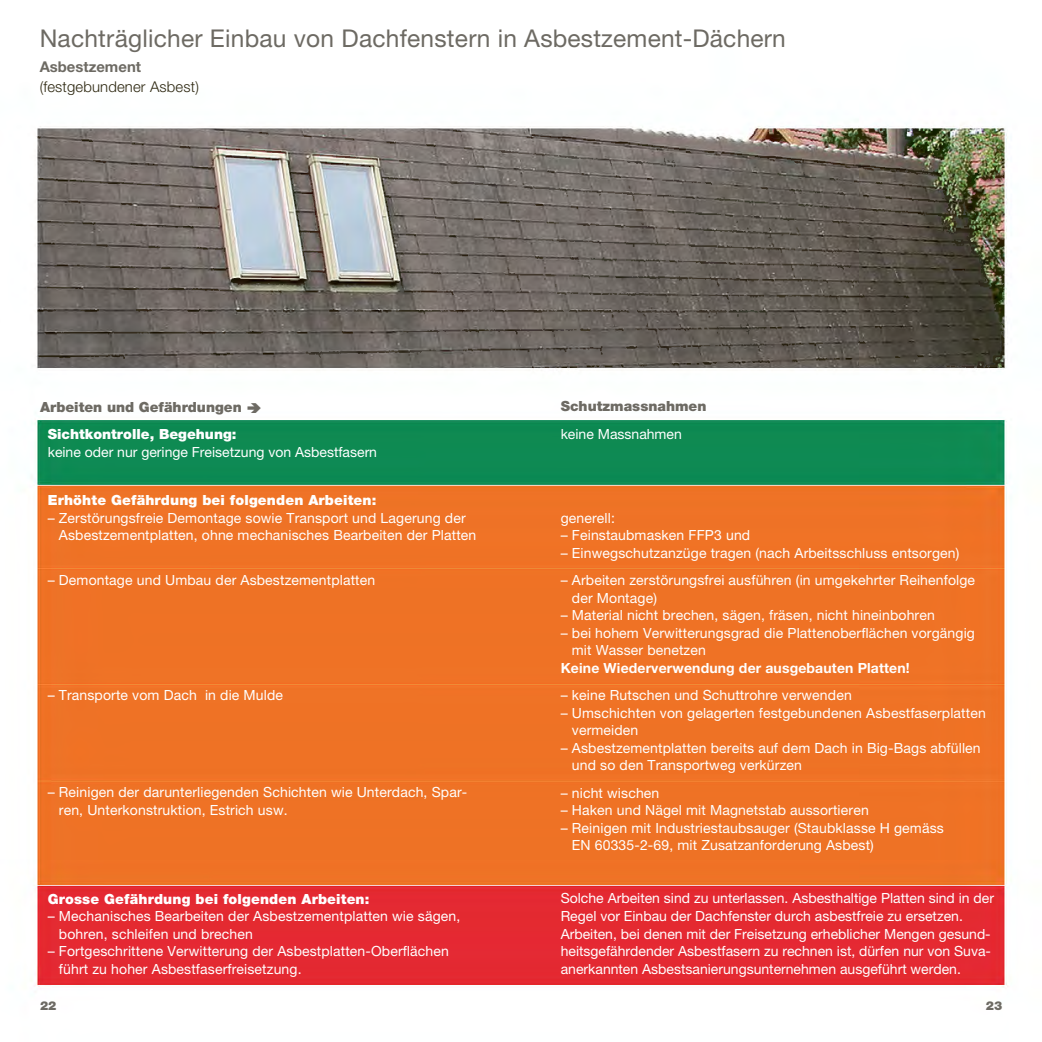
<style>
.page{position:relative;width:1042px;height:1042px;background:#fff}
.page>*{position:absolute;margin:0;border:0;box-sizing:border-box;transform-origin:0 0}
.t1{font:24.5px "Helvetica Neue LT Std";letter-spacing:.01em;color:#6d6a63}
.t2{font:300 14.88px "Helvetica Neue LT Std";letter-spacing:.01em;color:#2f2912}
.t3{font:700 14.88px "Helvetica Neue LT Std";color:#6d6a63}
.t4{font:14px/17.5px "Helvetica Neue LT Std";letter-spacing:.01em;color:#fff}
.t5{font:900 14px "Helvetica Neue LT Std";letter-spacing:.01em;color:#fff}
.t6{font:700 14px "Helvetica Neue LT Std";letter-spacing:.01em;color:#fff}
.t7{font:900 14px "Helvetica Neue LT Std";color:#6d6a63}
.t8{font:900 12.25px "Helvetica Neue LT Std";color:#6d6a63}
</style>
<div class="page">
<img style="left:31px;top:125px;width:977px;height:862px">
<svg style="left:248px;top:402px;width:13px;height:10px"></svg>
<h1 class="t1" style="left:40px;top:24px;width:747px">Nachträglicher Einbau von Dachfenstern in Asbestzement-Dächern</h1>
<p class="t3" style="left:40px;top:57px;width:103px">Asbestzement</p>
<p class="t2" style="left:40px;top:77px;width:161px">(festgebundener Asbest)</p>
<p class="t7" style="left:40px;top:398px;width:203px">Arbeiten und Gefährdungen</p>
<p class="t7" style="left:561px;top:397px;width:147px">Schutzmassnahmen</p>
<p class="t4" style="left:561px;top:425px;width:123px">keine Massnahmen</p>
<p class="t5" style="left:48px;top:426px;width:190px">Sichtkontrolle, Begehung:</p>
<p class="t4" style="left:48px;top:443px;width:331px">keine oder nur geringe Freisetzung von Asbestfasern</p>
<p class="t5" style="left:48px;top:492px;width:330px">Erhöhte Gefährdung bei folgenden Arbeiten:</p>
<p class="t4" style="left:59px;top:509px;width:419px;text-indent:-11px">– Zerstörungsfreie Demontage sowie Transport und Lagerung der<br>Asbestzementplatten, ohne mechanisches Bearbeiten der Platten</p>
<p class="t4" style="left:48px;top:571px;width:329px">– Demontage und Umbau der Asbestzementplatten</p>
<p class="t4" style="left:48px;top:686px;width:237px">– Transporte vom Dach in die Mulde</p>
<p class="t4" style="left:59px;top:783px;width:410px;text-indent:-11px">– Reinigen der darunterliegenden Schichten wie Unterdach, Spar&shy;ren, Unterkonstruktion, Estrich usw.</p>
<p class="t5" style="left:48px;top:890px;width:323px">Grosse Gefährdung bei folgenden Arbeiten:</p>
<p class="t4" style="left:59px;top:907px;width:403px;text-indent:-11px">– Mechanisches Bearbeiten der Asbestzementplatten wie sägen, bohren, schleifen und brechen</p>
<p class="t4" style="left:59px;top:942px;width:391px;text-indent:-11px">– Fortgeschrittene Verwitterung der Asbestplatten-Oberflächen führt zu hoher Asbestfaserfreisetzung.</p>
<p class="t4" style="left:561px;top:509px;width:56px">generell:</p>
<p class="t4" style="left:561px;top:526px;width:191px">– Feinstaubmasken FFP3 und</p>
<p class="t4" style="left:561px;top:544px;width:400px">– Einwegschutzanzüge tragen (nach Arbeitsschluss entsorgen)</p>
<p class="t4" style="left:572px;top:571px;width:405px;text-indent:-11px">– Arbeiten zerstörungsfrei ausführen (in umgekehrter Reihenfolge der Montage)</p>
<p class="t4" style="left:561px;top:606px;width:376px">– Material nicht brechen, sägen, fräsen, nicht hineinbohren</p>
<p class="t4" style="left:572px;top:624px;width:405px;text-indent:-11px">– bei hohem Verwitterungsgrad die Plattenoberflächen vorgängig mit Wasser benetzen</p>
<p class="t6" style="left:561px;top:659px;width:350px">Keine Wiederverwendung der ausgebauten Platten!</p>
<p class="t4" style="left:561px;top:686px;width:292px">– keine Rutschen und Schuttrohre verwenden</p>
<p class="t4" style="left:572px;top:704px;width:415px;text-indent:-11px">– Umschichten von gelagerten festgebundenen Asbestfaserplatten vermeiden</p>
<p class="t4" style="left:572px;top:739px;width:410px;text-indent:-11px">– Asbestzementplatten bereits auf dem Dach in Big-Bags abfüllen und so den Transportweg verkürzen</p>
<p class="t4" style="left:561px;top:784px;width:100px">– nicht wischen</p>
<p class="t4" style="left:561px;top:801px;width:310px">– Haken und Nägel mit Magnetstab aussortieren</p>
<p class="t4" style="left:572px;top:819px;width:373px;text-indent:-11px">– Reinigen mit Industriestaubsauger (Staubklasse H gemäss<br>EN 60335-2-69, mit Zusatzanforderung Asbest)</p>
<p class="t4" style="left:561px;top:889px;width:435px">Solche Arbeiten sind zu unterlassen. Asbesthaltige Platten sind in der Regel vor Einbau der Dachfenster durch asbestfreie zu ersetzen.<br>Arbeiten, bei denen mit der Freisetzung erheblicher Mengen gesund&shy;heitsgefährdender Asbestfasern zu rechnen ist, dürfen nur von Suva&shy;anerkannten Asbestsanierungsunternehmen ausgeführt werden.</p>
<p class="t8" style="left:40px;top:998px;width:18px">22</p>
<p class="t8" style="left:986px;top:998px;width:18px">23</p>
</div>
